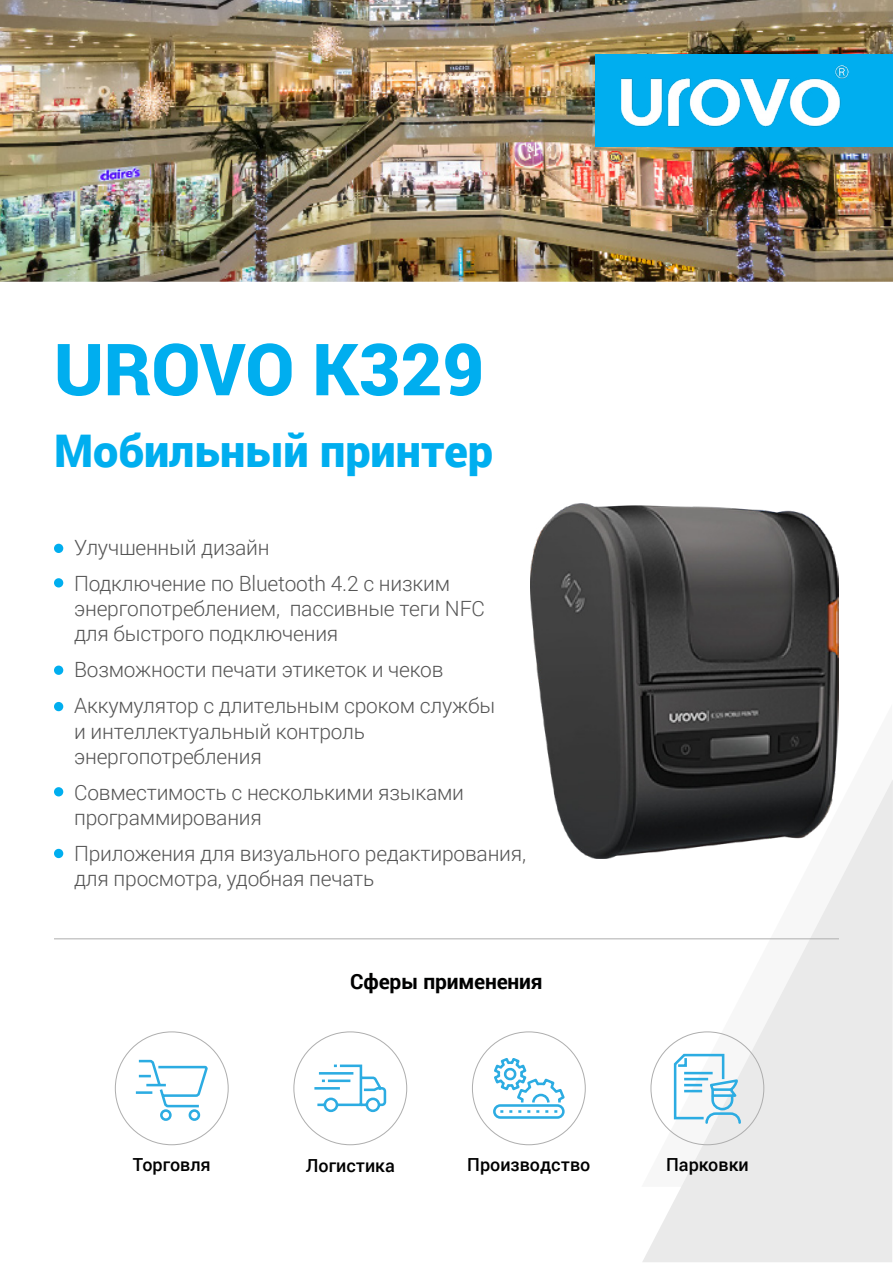
<style>
.page{position:relative;width:893px;height:1263px;background:#fff}
.page>*{position:absolute;margin:0;border:0;box-sizing:border-box;transform-origin:0 0}
.t1{font:900 72px "Roboto";color:#00aeef}
.t2{font:900 45px "Roboto";color:#00aeef}
.t3{font:300 21px/25.2px "Roboto";letter-spacing:-.01em;color:#555}
.t4{font:700 21px "Roboto";letter-spacing:-.01em;color:#000101}
.t5{font:500 18px "Roboto";color:#000}
</style>
<div class="page">
<div style="left:54px;top:544px;width:9px;height:9px;background:#00aeef;border-radius:50%"></div>
<div style="left:54px;top:578px;width:9px;height:9px;background:#00aeef;border-radius:50%"></div>
<div style="left:54px;top:665px;width:9px;height:10px;background:#00aeef;border-radius:50%"></div>
<div style="left:54px;top:702px;width:9px;height:9px;background:#00aeef;border-radius:50%"></div>
<div style="left:54px;top:787px;width:9px;height:9px;background:#00aeef;border-radius:50%"></div>
<div style="left:54px;top:849px;width:9px;height:9px;background:#00aeef;border-radius:50%"></div>
<svg style="left:642px;top:780px;width:251px;height:482px;fill:#eaeaea"></svg>
<img style="left:0;top:0;width:893px;height:282px">
<div style="left:595px;top:54px;width:298px;height:93px;background:#00aeef"></div>
<img style="left:621px;top:65px;width:228px;height:62px">
<hr style="left:54px;top:938px;width:785px;height:1px;background:#aeaeae">
<img style="left:531px;top:503px;width:308px;height:355px">
<svg style="left:135px;top:1059px;width:73px;height:62px"></svg>
<svg style="left:314px;top:1064px;width:73px;height:49px"></svg>
<svg style="left:493px;top:1058px;width:72px;height:61px"></svg>
<svg style="left:673px;top:1052px;width:69px;height:73px"></svg>
<h1 class="t1" style="left:54px;top:319px;width:432px">UROVO K329</h1>
<h2 class="t2" style="left:54px;top:419px;width:441px">Мобильный принтер</h2>
<p class="t3" style="left:74px;top:529px;width:378px;line-height:36px">Улучшенный дизайн<br>Подключение по Bluetooth 4.2 с низким</p>
<p class="t3" style="left:74px;top:595px;width:412px">энергопотреблением, пассивные теги NFC для быстрого подключения</p>
<p class="t3" style="left:74px;top:651px;width:423px;line-height:36px">Возможности печати этикеток и чеков<br>Аккумулятор с длительным сроком службы</p>
<p class="t3" style="left:74px;top:718px;width:292px">и интеллектуальный контроль энергопотребления</p>
<p class="t3" style="left:74px;top:779px;width:391px">Совместимость с несколькими языками программирования</p>
<p class="t3" style="left:74px;top:840px;width:453px">Приложения для визуального редактирования, для просмотра, удобная печать</p>
<p class="t4" style="left:350px;top:967px;width:194px">Сферы применения</p>
<p class="t5" style="left:133px;top:1152px;width:79px">Торговля</p>
<p class="t5" style="left:306px;top:1153px;width:91px">Логистика</p>
<p class="t5" style="left:467px;top:1152px;width:125px">Производство</p>
<p class="t5" style="left:666px;top:1152px;width:84px">Парковки</p>
</div>
